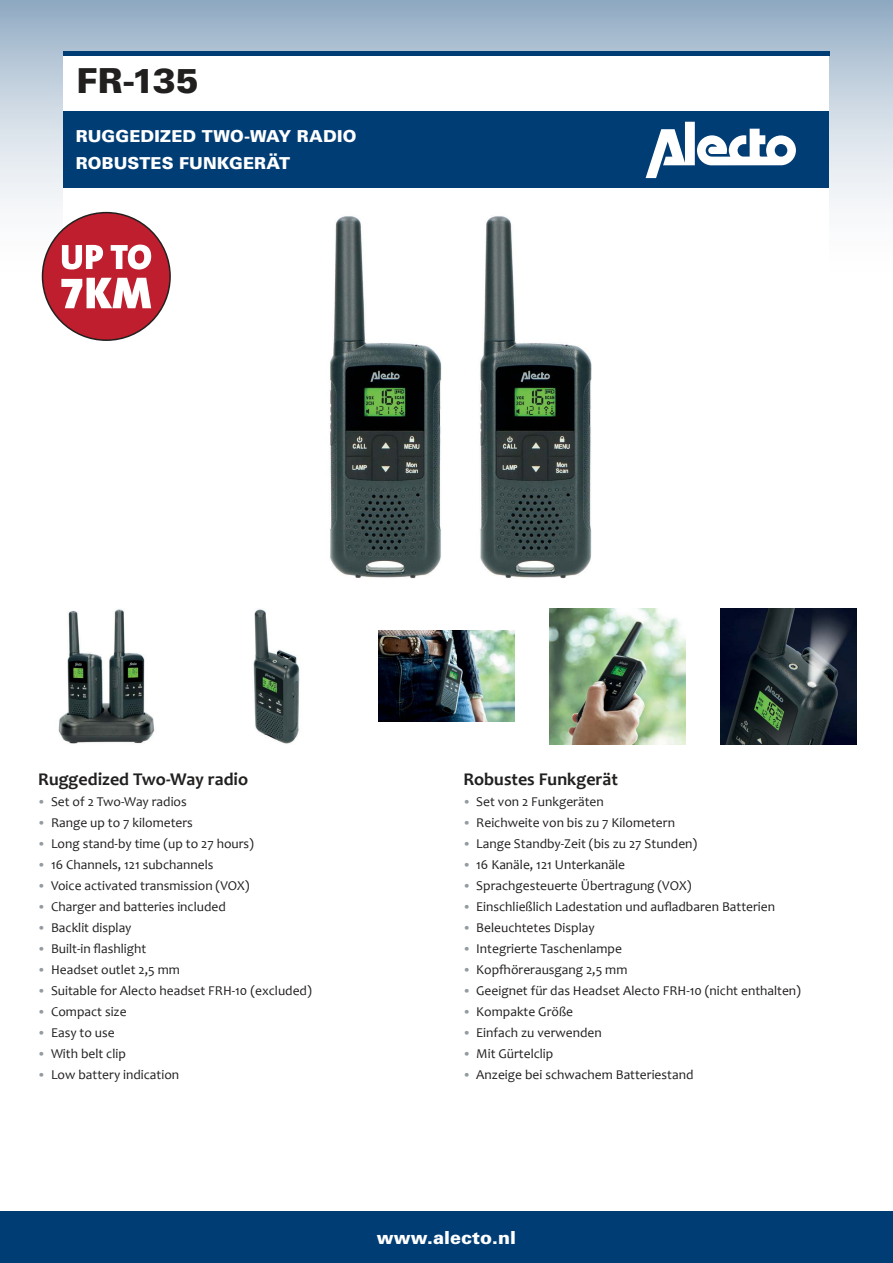
<style>
.page{position:relative;width:893px;height:1263px;background:#fff}
.page>*{position:absolute;margin:0;border:0;box-sizing:border-box;transform-origin:0 0}
.t1{font:900 34.5px "Univers LT Std";color:#221f1f}
.t2{font:700 18px "Candara";color:#221f1f}
.t3{font:900 18px "Univers LT Std";color:#fff}
.t4{font:900 16.5px/27px "Univers LT Std";letter-spacing:.005em;color:#fff}
.t5{font:13.5px "Candara";color:#221f1f}
.s1{font-family:"Calibri";font-weight:300;color:#939ba1}
</style>
<div class="page">
<svg style="left:0;top:0;width:893px;height:306px"></svg>
<div style="left:0;top:1212px;width:893px;height:51px;background:#003d75"></div>
<div style="left:64px;top:51px;width:765px;height:557px;background:#fff"></div>
<div style="left:63px;top:112px;width:766px;height:76px;background:#003d75"></div>
<img style="left:550px;top:608px;width:136px;height:136px">
<img style="left:721px;top:608px;width:136px;height:136px">
<img style="left:378px;top:631px;width:136px;height:90px">
<img style="left:253px;top:609px;width:47px;height:135px">
<img style="left:330px;top:216px;width:262px;height:363px">
<div style="left:43px;top:213px;width:127px;height:127px;background:#be1e2d;border-radius:50%"></div>
<svg style="left:62px;top:245px;width:41px;height:25px"></svg>
<svg style="left:111px;top:245px;width:40px;height:25px"></svg>
<svg style="left:61px;top:278px;width:90px;height:30px"></svg>
<hr style="left:63px;top:51px;width:766px;height:4px;background:#003d75">
<img style="left:58px;top:609px;width:97px;height:135px">
<svg style="left:646px;top:122px;width:150px;height:56px"></svg>
<h1 class="t1" style="left:77px;top:61px;width:124px">FR-135</h1>
<p class="t4" style="left:76px;top:123px;width:282px">RUGGEDIZED TWO-WAY RADIO<br>ROBUSTES FUNKGERÄT</p>
<h2 class="t2" style="left:38px;top:772px;width:211px">Ruggedized Two-Way radio</h2>
<p class="t5" style="left:38px;top:795px;width:150px"><span class="s1">•</span> Set of 2 Two-Way radios</p>
<p class="t5" style="left:38px;top:816px;width:156px"><span class="s1">•</span> Range up to 7 kilometers</p>
<p class="t5" style="left:38px;top:837px;width:217px"><span class="s1">•</span> Long stand-by time (up to 27 hours)</p>
<p class="t5" style="left:38px;top:858px;width:177px"><span class="s1">•</span> 16 Channels, 121 subchannels</p>
<p class="t5" style="left:38px;top:879px;width:213px"><span class="s1">•</span> Voice activated transmission (VOX)</p>
<p class="t5" style="left:38px;top:900px;width:189px"><span class="s1">•</span> Charger and batteries included</p>
<p class="t5" style="left:38px;top:921px;width:95px"><span class="s1">•</span> Backlit display</p>
<p class="t5" style="left:38px;top:940px;width:110px"><span class="s1">•</span> Built-in flashlight</p>
<p class="t5" style="left:38px;top:963px;width:143px"><span class="s1">•</span> Headset outlet 2,5 mm</p>
<p class="t5" style="left:38px;top:984px;width:275px"><span class="s1">•</span> Suitable for Alecto headset FRH-10 (excluded)</p>
<p class="t5" style="left:38px;top:1005px;width:90px"><span class="s1">•</span> Compact size</p>
<p class="t5" style="left:38px;top:1026px;width:78px"><span class="s1">•</span> Easy to use</p>
<p class="t5" style="left:38px;top:1047px;width:89px"><span class="s1">•</span> With belt clip</p>
<p class="t5" style="left:38px;top:1068px;width:142px"><span class="s1">•</span> Low battery indication</p>
<h2 class="t2" style="left:463px;top:772px;width:156px">Robustes Funkgerät</h2>
<p class="t5" style="left:463px;top:795px;width:142px"><span class="s1">•</span> Set von 2 Funkgeräten</p>
<p class="t5" style="left:463px;top:816px;width:213px"><span class="s1">•</span> Reichweite von bis zu 7 Kilometern</p>
<p class="t5" style="left:463px;top:837px;width:235px"><span class="s1">•</span> Lange Standby-Zeit (bis zu 27 Stunden)</p>
<p class="t5" style="left:463px;top:858px;width:163px"><span class="s1">•</span> 16 Kanäle, 121 Unterkanäle</p>
<p class="t5" style="left:463px;top:879px;width:229px"><span class="s1">•</span> Sprachgesteuerte Übertragung (VOX)</p>
<p class="t5" style="left:463px;top:898px;width:313px"><span class="s1">•</span> Einschließlich Ladestation und aufladbaren Batterien</p>
<p class="t5" style="left:463px;top:921px;width:133px"><span class="s1">•</span> Beleuchtetes Display</p>
<p class="t5" style="left:463px;top:942px;width:160px"><span class="s1">•</span> Integrierte Taschenlampe</p>
<p class="t5" style="left:463px;top:961px;width:165px"><span class="s1">•</span> Kopfhörerausgang 2,5 mm</p>
<p class="t5" style="left:463px;top:984px;width:339px"><span class="s1">•</span> Geeignet für das Headset Alecto FRH-10 (nicht enthalten)</p>
<p class="t5" style="left:463px;top:1003px;width:111px"><span class="s1">•</span> Kompakte Größe</p>
<p class="t5" style="left:463px;top:1026px;width:140px"><span class="s1">•</span> Einfach zu verwenden</p>
<p class="t5" style="left:463px;top:1047px;width:91px"><span class="s1">•</span> Mit Gürtelclip</p>
<p class="t5" style="left:463px;top:1068px;width:231px"><span class="s1">•</span> Anzeige bei schwachem Batteriestand</p>
<h2 class="t3" style="left:377px;top:1227px;width:141px">www.alecto.nl</h2>
</div>
